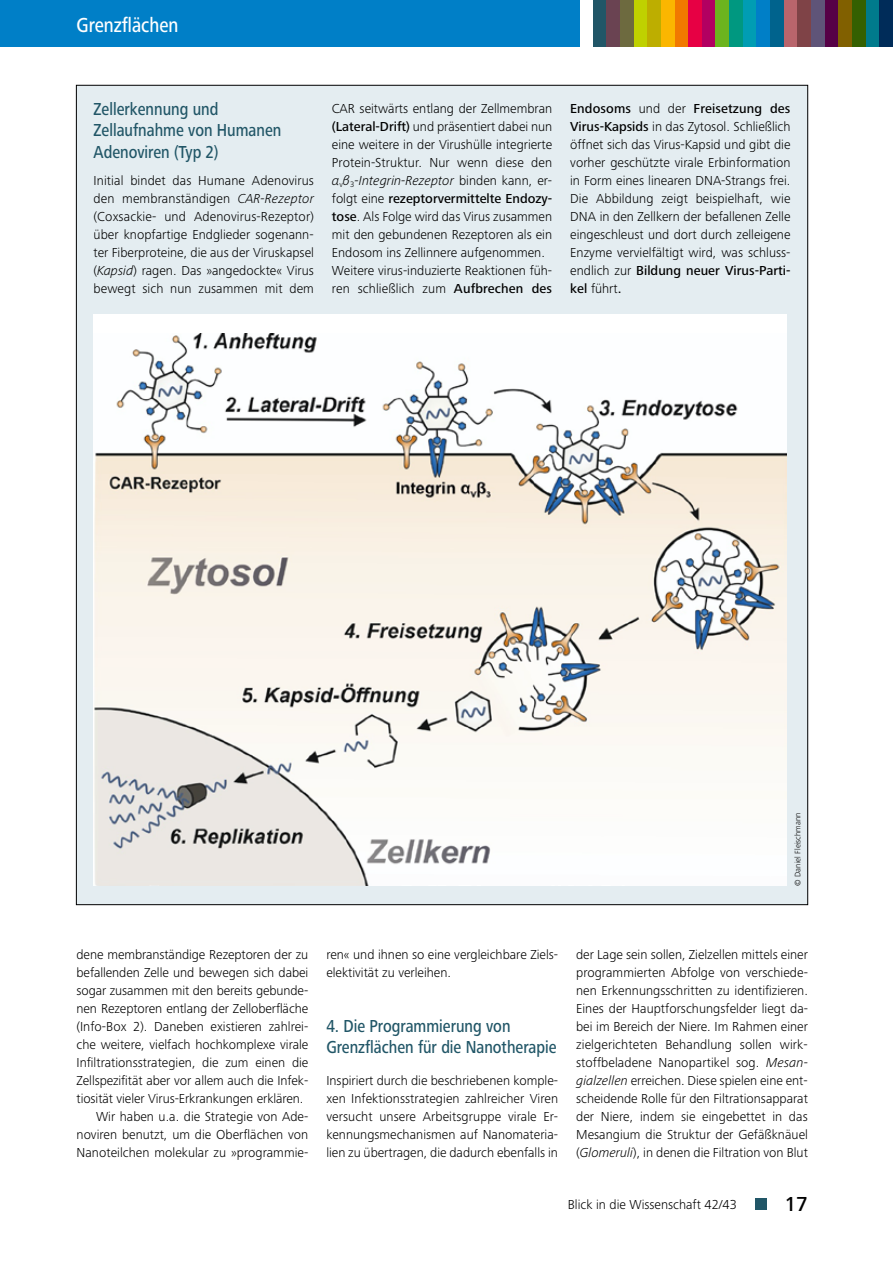
<style>
.page{position:relative;width:893px;height:1263px;background:#fff}
.page>*{position:absolute;margin:0;border:0;box-sizing:border-box;transform-origin:0 0}
.t1{font:500 21px "Frutiger Next LTW1 G";color:#fff;scale:.85 1}
.t2{font:500 21px "Frutiger Next LTW1 G";color:#000}
.t3{font:500 18px/21px "Frutiger Next LTW1 G";color:#215667;scale:.85 1}
.t4{font:300 13.5px/18px "Frutiger Next LTW1 G";color:#000;text-align:justify}
.t5{font:300 8.25px "Frutiger Next LTW1 G";color:#000}
.s1{font-style:italic}
.s2{font-weight:500}
</style>
<div class="page">
<div style="left:755px;top:1198px;width:11px;height:11px;background:#215667"></div>
<div style="left:593px;top:0;width:13px;height:47px;background:#215667"></div>
<div style="left:606px;top:0;width:14px;height:47px;background:#6a4352"></div>
<div style="left:620px;top:0;width:14px;height:47px;background:#6d6a3f"></div>
<div style="left:634px;top:0;width:13px;height:47px;background:#bfd100"></div>
<div style="left:647px;top:0;width:14px;height:47px;background:#bdae00"></div>
<div style="left:661px;top:0;width:14px;height:47px;background:#fbb600"></div>
<div style="left:675px;top:0;width:13px;height:47px;background:#f17900"></div>
<div style="left:688px;top:0;width:14px;height:47px;background:#e70044"></div>
<div style="left:702px;top:0;width:14px;height:47px;background:#b20061"></div>
<div style="left:716px;top:0;width:13px;height:47px;background:#6cb41e"></div>
<div style="left:729px;top:0;width:14px;height:47px;background:#009880"></div>
<div style="left:743px;top:0;width:14px;height:47px;background:#009db3"></div>
<div style="left:757px;top:0;width:13px;height:47px;background:#007fc7"></div>
<div style="left:770px;top:0;width:14px;height:47px;background:#00638d"></div>
<div style="left:784px;top:0;width:13px;height:47px;background:#b9656c"></div>
<div style="left:797px;top:0;width:14px;height:47px;background:#7f4347"></div>
<div style="left:811px;top:0;width:14px;height:47px;background:#5f5478"></div>
<div style="left:825px;top:0;width:13px;height:47px;background:#560046"></div>
<div style="left:838px;top:0;width:14px;height:47px;background:#816000"></div>
<div style="left:852px;top:0;width:14px;height:47px;background:#346001"></div>
<div style="left:866px;top:0;width:13px;height:47px;background:#007b8c"></div>
<div style="left:879px;top:0;width:14px;height:47px;background:#002c59"></div>
<div style="left:0;top:0;width:579px;height:47px;background:#007fc7"></div>
<div style="left:76px;top:85px;width:732px;height:820px;background:#e4edf1"></div>
<div style="left:94px;top:314px;width:693px;height:571px;background:#fff"></div>
<img style="left:94px;top:334px;width:693px;height:551px">
<h1 class="t1" style="left:77px;top:13px;width:121px">Grenzflächen</h1>
<h2 class="t3" style="left:94px;top:100px;width:222px">Zellerkennung und<br>Zellaufnahme von Humanen<br>Adenoviren (Typ 2)</h2>
<p class="t4" style="left:94px;top:171px;width:222px">Initial bindet das Humane Adenovirus den membranständigen <span class="s1">CAR-Rezeptor </span>(Coxsackie- und Adenovirus-Rezeptor) über knopfartige Endglieder sogenann&shy;ter Fiberproteine, die aus der Viruskapsel (<span class="s1">Kapsid</span>) ragen. Das »angedockte« Virus bewegt sich nun zusammen mit dem</p>
<p class="t4" style="left:332px;top:99px;width:222px;text-align:left">CAR seitwärts entlang der Zellmembran <span class="s2">(Lateral-Drift)</span> und präsentiert dabei nun eine weitere in der Virushülle integrierte Protein-Struktur. Nur wenn diese den <span class="s1">α</span><sub>v</sub><span class="s1">β</span><sub>3</sub><span class="s1">-Integrin-Rezeptor</span> binden kann, er&shy;folgt eine <span class="s2">rezeptorvermittelte Endozy&shy;tose</span>. Als Folge wird das Virus zusammen mit den gebundenen Rezeptoren als ein Endosom ins Zellinnere aufgenommen.<br>Weitere virus-induzierte Reaktionen füh&shy;ren schließlich zum <span class="s2">Aufbrechen des</span></p>
<p class="t4" style="left:570px;top:99px;width:222px"><span class="s2">Endosoms</span> und der <span class="s2">Freisetzung des Virus-Kapsids</span> in das Zytosol. Schließlich öffnet sich das Virus-Kapsid und gibt die vorher geschützte virale Erbinformation in Form eines linearen DNA-Strangs frei.<br>Die Abbildung zeigt beispielhaft, wie DNA in den Zellkern der befallenen Zelle eingeschleust und dort durch zelleigene Enzyme vervielfältigt wird, was schluss&shy;endlich zur <span class="s2">Bildung neuer Virus-Parti&shy;kel</span> führt<span class="s2">.</span></p>
<p class="t5" style="left:793px;top:885px;width:74px;rotate:-90deg">© Daniel Fleischmann</p>
<p class="t4" style="left:77px;top:945px;width:233px">dene membranständige Rezeptoren der zu</p>
<p class="t4" style="left:77px;top:963px;width:233px">befallenden Zelle und bewegen sich dabei</p>
<p class="t4" style="left:77px;top:981px;width:233px">sogar zusammen mit den bereits gebunde-</p>
<p class="t4" style="left:77px;top:999px;width:233px">nen Rezeptoren entlang der Zelloberfläche</p>
<p class="t4" style="left:77px;top:1017px;width:233px">(Info-Box 2). Daneben existieren zahlrei-</p>
<p class="t4" style="left:77px;top:1035px;width:233px">che weitere, vielfach hochkomplexe virale</p>
<p class="t4" style="left:77px;top:1053px;width:233px">Infiltrationsstrategien, die zum einen die</p>
<p class="t4" style="left:77px;top:1071px;width:233px">Zellspezifität aber vor allem auch die Infek-</p>
<p class="t4" style="left:77px;top:1089px;width:228px">tiosität vieler Virus-Erkrankungen erklären.</p>
<p class="t4" style="left:96px;top:1107px;width:214px">Wir haben u.a. die Strategie von Ade-</p>
<p class="t4" style="left:77px;top:1125px;width:233px">noviren benutzt, um die Oberflächen von</p>
<p class="t4" style="left:77px;top:1143px;width:233px">Nanoteilchen molekular zu »programmie-</p>
<p class="t4" style="left:326px;top:945px;width:233px">ren« und ihnen so eine vergleichbare Ziels&shy;elektivität zu verleihen.</p>
<h2 class="t3" style="left:326px;top:1016px;width:272px">4. Die Programmierung von<br>Grenzflächen für die Nanotherapie</h2>
<p class="t4" style="left:326px;top:1071px;width:233px">Inspiriert durch die beschriebenen komple&shy;xen Infektionsstrategien zahlreicher Viren versucht unsere Arbeitsgruppe virale Er&shy;kennungsmechanismen auf Nanomateria&shy;lien zu übertragen, die dadurch ebenfalls in</p>
<p class="t4" style="left:576px;top:945px;width:233px">der Lage sein sollen, Zielzellen mittels einer programmierten Abfolge von verschiede&shy;nen Erkennungsschritten zu identifizieren.<br>Eines der Hauptforschungsfelder liegt da&shy;bei im Bereich der Niere. Im Rahmen einer zielgerichteten Behandlung sollen wirk&shy;stoffbeladene Nanopartikel sog. <span class="s1">Mesan&shy;gialzellen</span> erreichen. Diese spielen eine ent&shy;scheidende Rolle für den Filtrationsapparat der Niere, indem sie eingebettet in das Mesangium die Struktur der Gefäßknäuel (<span class="s1">Glomeruli</span>), in denen die Filtration von Blut</p>
<p class="t4" style="left:568px;top:1195px;width:171px">Blick in die Wissenschaft 42/43</p>
<h1 class="t2" style="left:784px;top:1192px;width:25px">17</h1>
</div>
